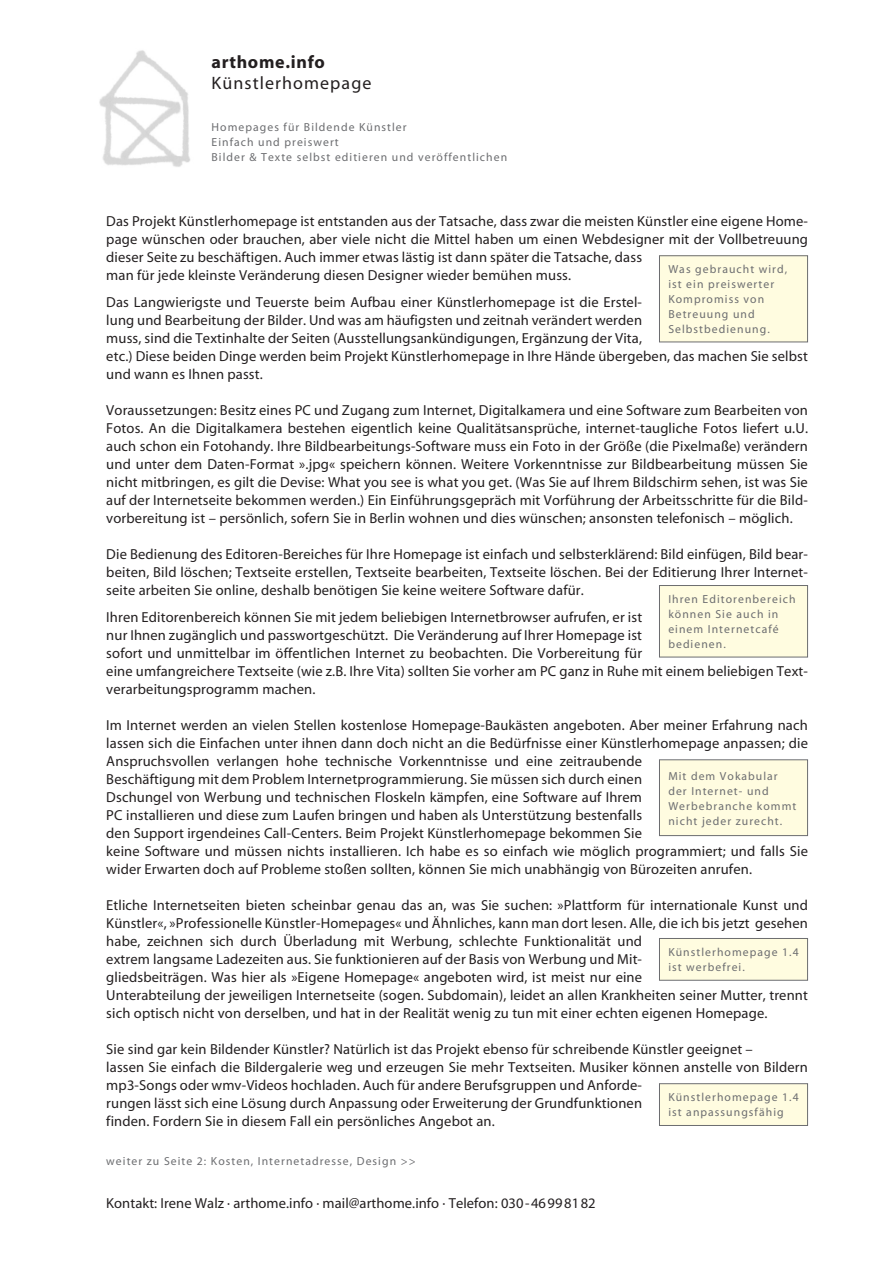
<style>
.page{position:relative;width:893px;height:1263px;background:#fff}
.page>*{position:absolute;margin:0;border:0;box-sizing:border-box;transform-origin:0 0}
.t1{font:18px "Myriad MM400 RG600 NO";letter-spacing:.06em;color:#231f20}
.t2{font:18px "Myriad MM700 BD600 NO";letter-spacing:.04em;color:#231f20}
.t3{font:14.55px/18px "Myriad MM400 RG600 NO";letter-spacing:.01em;color:#231f20}
.t4{font:11.7px/15px "Myriad MM400 RG600 NO";letter-spacing:.09em;color:#6c6d70}
</style>
<div class="page">
<div style="left:659px;top:256px;width:148px;height:86px;background:#fffce0"></div>
<div style="left:659px;top:255px;width:149px;height:87px;border:1px solid #6c6d70"></div>
<div style="left:659px;top:585px;width:148px;height:72px;background:#fffce0"></div>
<div style="left:659px;top:585px;width:149px;height:72px;border:1px solid #6c6d70"></div>
<div style="left:659px;top:760px;width:148px;height:75px;background:#fffce0"></div>
<div style="left:659px;top:759px;width:149px;height:77px;border:1px solid #6c6d70"></div>
<div style="left:659px;top:938px;width:148px;height:42px;background:#fffce0"></div>
<div style="left:659px;top:938px;width:149px;height:43px;border:1px solid #6c6d70"></div>
<div style="left:659px;top:1084px;width:148px;height:41px;background:#fffce0"></div>
<div style="left:659px;top:1083px;width:149px;height:43px;border:1px solid #6c6d70"></div>
<img style="left:99px;top:50px;width:91px;height:117px">
<p class="t2" style="left:212px;top:52px;width:115px">arthome.info</p>
<p class="t1" style="left:212px;top:74px;width:161px">Künstlerhomepage</p>
<p class="t4" style="left:212px;top:120px;width:297px">Homepages für Bildende Künstler<br>Einfach und preiswert<br>Bilder &amp; Texte selbst editieren und veröffentlichen</p>
<p class="t3" style="left:106px;top:212px;width:703px">Das Projekt Künstlerhomepage ist entstanden aus der Tatsache, dass zwar die meisten Künstler eine eigene Home&shy;page wünschen oder brauchen, aber viele nicht die Mittel haben um einen Webdesigner mit der Vollbetreuung dieser Seite zu beschäftigen. Auch immer etwas lästig ist dann später die Tatsache, dass<br>man für jede kleinste Veränderung diesen Designer wieder bemühen muss.</p>
<p class="t3" style="left:106px;top:293px;width:703px">Das Langwierigste und Teuerste beim Aufbau einer Künstlerhomepage ist die Erstel-<br>lung und Bearbeitung der Bilder. Und was am häufigsten und zeitnah verändert werden<br>muss, sind die Textinhalte der Seiten (Ausstellungsankündigungen, Ergänzung der Vita,<br>etc.) Diese beiden Dinge werden beim Projekt Künstlerhomepage in Ihre Hände übergeben, das machen Sie selbst und wann es Ihnen passt.</p>
<p class="t3" style="left:106px;top:401px;width:703px;text-align:justify">Voraussetzungen: Besitz eines PC und Zugang zum Internet, Digitalkamera und eine Software zum Bearbeiten von Fotos. An die Digitalkamera bestehen eigentlich keine Qualitätsansprüche, internet-taugliche Fotos liefert u.U. auch schon ein Fotohandy. Ihre Bildbearbeitungs-Software muss ein Foto in der Größe (die Pixelmaße) verändern und unter dem Daten-Format ».jpg« speichern können. Weitere Vorkenntnisse zur Bildbearbeitung müssen Sie nicht mitbringen, es gilt die Devise: What you see is what you get. (Was Sie auf Ihrem Bildschirm sehen, ist was Sie auf der Internetseite bekommen werden.) Ein Einführungsgepräch mit Vorführung der Arbeitsschritte für die Bild&shy;vorbereitung ist – persönlich, sofern Sie in Berlin wohnen und dies wünschen; ansonsten telefonisch – möglich.</p>
<p class="t3" style="left:106px;top:545px;width:703px;text-align:justify">Die Bedienung des Editoren-Bereiches für Ihre Homepage ist einfach und selbsterklärend: Bild einfügen, Bild bear&shy;beiten, Bild löschen; Textseite erstellen, Textseite bearbeiten, Textseite löschen. Bei der Editierung Ihrer Internet&shy;seite arbeiten Sie online, deshalb benötigen Sie keine weitere Software dafür.</p>
<p class="t3" style="left:106px;top:608px;width:703px">Ihren Editorenbereich können Sie mit jedem beliebigen Internetbrowser aufrufen, er ist<br>nur Ihnen zugänglich und passwortgeschützt. Die Veränderung auf Ihrer Homepage ist<br>sofort und unmittelbar im öffentlichen Internet zu beobachten. Die Vorbereitung für<br>eine umfangreichere Textseite (wie z.B. Ihre Vita) sollten Sie vorher am PC ganz in Ruhe mit einem beliebigen Text&shy;verarbeitungsprogramm machen.</p>
<p class="t3" style="left:106px;top:716px;width:703px">Im Internet werden an vielen Stellen kostenlose Homepage-Baukästen angeboten. Aber meiner Erfahrung nach lassen sich die Einfachen unter ihnen dann doch nicht an die Bedürfnisse einer Künstlerhomepage anpassen; die Anspruchsvollen verlangen hohe technische Vorkenntnisse und eine zeitraubende<br>Beschäftigung mit dem Problem Internetprogrammierung. Sie müssen sich durch einen<br>Dschungel von Werbung und technischen Floskeln kämpfen, eine Software auf Ihrem<br>PC installieren und diese zum Laufen bringen und haben als Unterstützung bestenfalls<br>den Support irgendeines Call-Centers. Beim Projekt Künstlerhomepage bekommen Sie<br>keine Software und müssen nichts installieren. Ich habe es so einfach wie möglich programmiert; und falls Sie wider Erwarten doch auf Probleme stoßen sollten, können Sie mich unabhängig von Bürozeiten anrufen.</p>
<p class="t3" style="left:106px;top:896px;width:703px">Etliche Internetseiten bieten scheinbar genau das an, was Sie suchen: »Plattform für internationale Kunst und Künstler«, »Professionelle Künstler-Homepages« und Ähnliches, kann man dort lesen. Alle, die ich bis jetzt gesehen habe, zeichnen sich durch Überladung mit Werbung, schlechte Funktionalität und<br>extrem langsame Ladezeiten aus. Sie funktionieren auf der Basis von Werbung und Mit-<br>gliedsbeiträgen. Was hier als »Eigene Homepage« angeboten wird, ist meist nur eine<br>Unterabteilung der jeweiligen Internetseite (sogen. Subdomain), leidet an allen Krankheiten seiner Mutter, trennt sich optisch nicht von derselben, und hat in der Realität wenig zu tun mit einer echten eigenen Homepage.</p>
<p class="t3" style="left:106px;top:1040px;width:703px">Sie sind gar kein Bildender Künstler? Natürlich ist das Projekt ebenso für schreibende Künstler geeignet –<br>lassen Sie einfach die Bildergalerie weg und erzeugen Sie mehr Textseiten. Musiker können anstelle von Bildern mp3-Songs oder wmv-Videos hochladen. Auch für andere Berufsgruppen und Anforde-<br>rungen lässt sich eine Lösung durch Anpassung oder Erweiterung der Grundfunktionen<br>finden. Fordern Sie in diesem Fall ein persönliches Angebot an.</p>
<p class="t4" style="left:106px;top:1154px;width:311px">weiter zu Seite 2: Kosten, Internetadresse, Design &gt;&gt;</p>
<p class="t4" style="left:668px;top:262px;width:120px">Was gebraucht wird, ist ein preiswerter<br>Kompromiss von<br>Betreuung und<br>Selbstbedienung.</p>
<p class="t4" style="left:668px;top:592px;width:129px">Ihren Editorenbereich können Sie auch in einem Internetcafé bedienen.</p>
<p class="t4" style="left:668px;top:769px;width:129px">Mit dem Vokabular der Internet- und<br>Werbebranche kommt nicht jeder zurecht.</p>
<p class="t4" style="left:668px;top:945px;width:132px">Künstlerhomepage 1.4 ist werbefrei.</p>
<p class="t4" style="left:668px;top:1090px;width:132px">Künstlerhomepage 1.4 ist anpassungsfähig</p>
<p class="t3" style="left:106px;top:1195px;width:491px">Kontakt: Irene Walz · arthome.info · mail@arthome.info · Telefon: 030-46998182</p>
</div>
